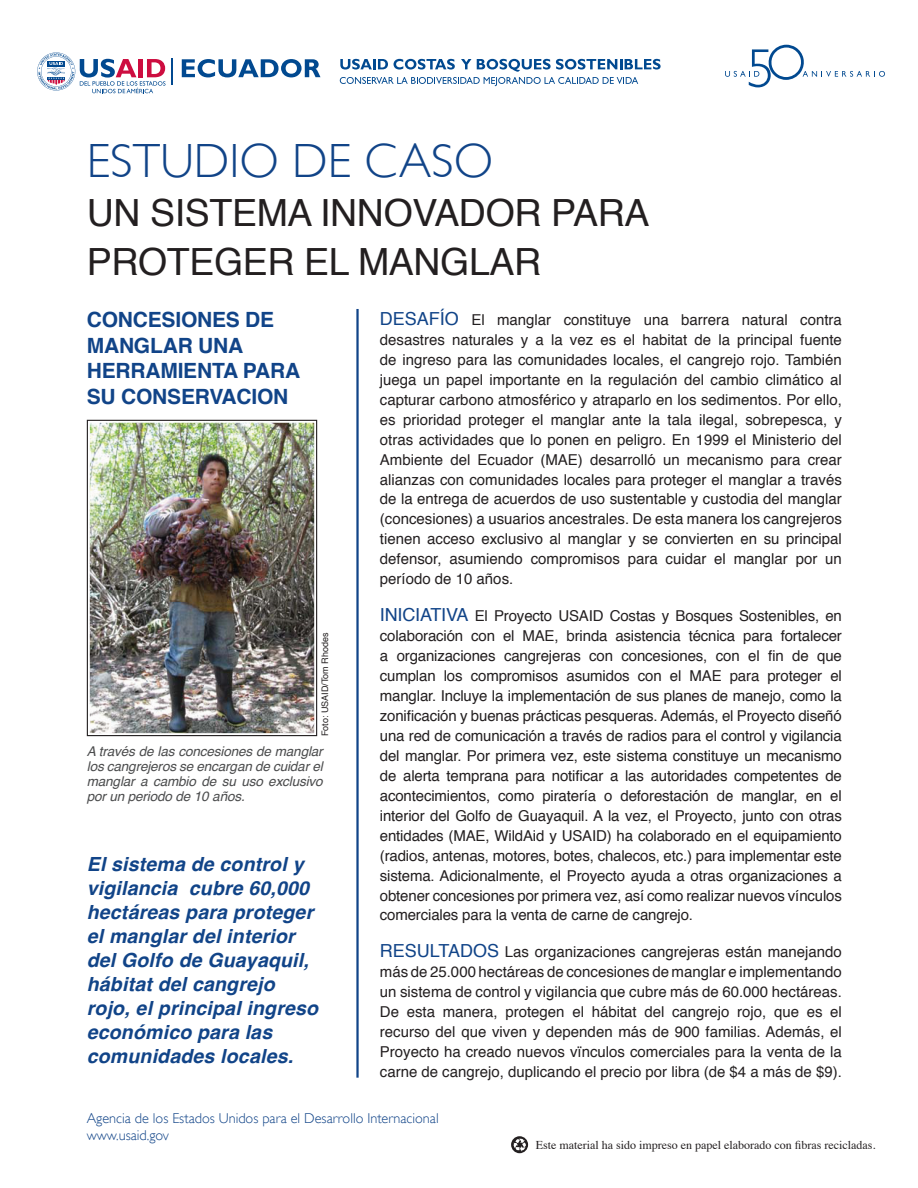
<style>
.page{position:relative;width:918px;height:1188px;background:#fff}
.page>*{position:absolute;margin:0;border:0;box-sizing:border-box;transform-origin:0 0}
.t1{font:300 48px "Gill Sans";color:#148}
.t2{font:37.5px/49.5px "Helvetica";letter-spacing:-.01em;color:#231f20}
.t3{font:700 21px "Helvetica";letter-spacing:-.01em;color:#148}
.t4{font:italic 700 19.5px/24px "Helvetica";letter-spacing:.01em;color:#148}
.t5{font:15px/20px "Helvetica";color:#231f20;text-align:justify}
.t6{font:300 14.25px/17.1px "Gill Sans";color:#148}
.t7{font:italic 13.5px/15px "Helvetica";letter-spacing:-.01em;color:#4b4c4d;text-align:justify}
.t8{font:12px "Times";color:#231f20}
.t9{font:9px "Helvetica";color:#231f20}
.s1{font-size:18px;color:#148}
</style>
<div class="page">
<hr style="left:356px;top:309px;width:3px;height:769px;background:#148">
<svg style="left:511px;top:1136px;width:17px;height:17px"></svg>
<svg style="left:513px;top:1139px;width:13px;height:13px"></svg>
<img style="left:91px;top:424px;width:222px;height:308px">
<div style="left:87px;top:420px;width:230px;height:316px;border:3px solid #fff"></div>
<div style="left:87px;top:420px;width:230px;height:316px;border:1px solid #231f20"></div>
<svg style="left:172px;top:59px;width:1px;height:26px"></svg>
<svg style="left:182px;top:59px;width:138px;height:18px"></svg>
<svg style="left:340px;top:59px;width:321px;height:27px"></svg>
<svg style="left:725px;top:45px;width:160px;height:42px"></svg>
<svg style="left:37px;top:52px;width:128px;height:41px"></svg>
<p class="t1" style="left:87px;top:134px;width:408px">ESTUDIO DE CASO</p>
<p class="t2" style="left:87px;top:189px;width:564px">UN SISTEMA INNOVADOR PARA<br>PROTEGER EL MANGLAR</p>
<p class="t3" style="left:87px;top:303px;width:189px">CONCESIONES DE</p>
<p class="t3" style="left:87px;top:328px;width:158px">MANGLAR UNA</p>
<p class="t3" style="left:87px;top:354px;width:215px">HERRAMIENTA PARA</p>
<p class="t3" style="left:87px;top:379px;width:203px">SU CONSERVACION</p>
<p class="t9" style="left:318px;top:736px;width:105px;rotate:-90deg">Foto: USAID/Tom Rhodes</p>
<p class="t7" style="left:87px;top:744px;width:237px">A través de las concesiones de manglar los cangrejeros se encargan de cuidar el manglar a cambio de su uso exclusivo por un periodo de 10 años.</p>
<p class="t4" style="left:87px;top:853px;width:233px">El sistema de control y vigilancia cubre 60,000 hectáreas para proteger el manglar del interior del Golfo de Guayaquil, hábitat del cangrejo rojo, el principal ingreso económico para las comunidades locales.</p>
<p class="t5" style="left:380px;top:310px;width:464px"><span class="s1">DESAFÍO</span> El manglar constituye una barrera natural contra desastres naturales y a la vez es el habitat de la principal fuente de ingreso para las comunidades locales, el cangrejo rojo. También juega un papel importante en la regulación del cambio climático al capturar carbono atmosférico y atraparlo en los sedimentos. Por ello, es prioridad proteger el manglar ante la tala ilegal, sobrepesca, y otras actividades que lo ponen en peligro. En 1999 el Ministerio del Ambiente del Ecuador (MAE) desarrolló un mecanismo para crear alianzas con comunidades locales para proteger el manglar a través de la entrega de acuerdos de uso sustentable y custodia del manglar (concesiones) a usuarios ancestrales. De esta manera los cangrejeros tienen acceso exclusivo al manglar y se convierten en su principal defensor, asumiendo compromisos para cuidar el manglar por un período de 10 años.</p>
<p class="t5" style="left:380px;top:606px;width:464px"><span class="s1">INICIATIVA</span> El Proyecto USAID Costas y Bosques Sostenibles, en colaboración con el MAE, brinda asistencia técnica para fortalecer a organizaciones cangrejeras con concesiones, con el fin de que cumplan los compromisos asumidos con el MAE para proteger el manglar. Incluye la implementación de sus planes de manejo, como la zonificación y buenas prácticas pesqueras. Además, el Proyecto diseñó una red de comunicación a través de radios para el control y vigilancia del manglar. Por primera vez, este sistema constituye un mecanismo de alerta temprana para notificar a las autoridades competentes de acontecimientos, como piratería o deforestación de manglar, en el interior del Golfo de Guayaquil. A la vez, el Proyecto, junto con otras entidades (MAE, WildAid y USAID) ha colaborado en el equipamiento (radios, antenas, motores, botes, chalecos, etc.) para implementar este sistema. Adicionalmente, el Proyecto ayuda a otras organizaciones a obtener concesiones por primera vez, así como realizar nuevos vínculos comerciales para la venta de carne de cangrejo.</p>
<p class="t5" style="left:380px;top:943px;width:464px"><span class="s1">RESULTADOS</span> Las organizaciones cangrejeras están manejando más de 25.000 hectáreas de concesiones de manglar e implementando un sistema de control y vigilancia que cubre más de 60.000 hectáreas.<br>De esta manera, protegen el hábitat del cangrejo rojo, que es el recurso del que viven y dependen más de 900 familias. Además, el Proyecto ha creado nuevos vïnculos comerciales para la venta de la carne de cangrejo, duplicando el precio por libra (de $4 a más de $9).</p>
<p class="t6" style="left:87px;top:1110px;width:353px">Agencia de los Estados Unidos para el Desarrollo Internacional www.usaid.gov</p>
<p class="t8" style="left:536px;top:1134px;width:341px">Este material ha sido impreso en papel elaborado con fibras recicladas.</p>
</div>
